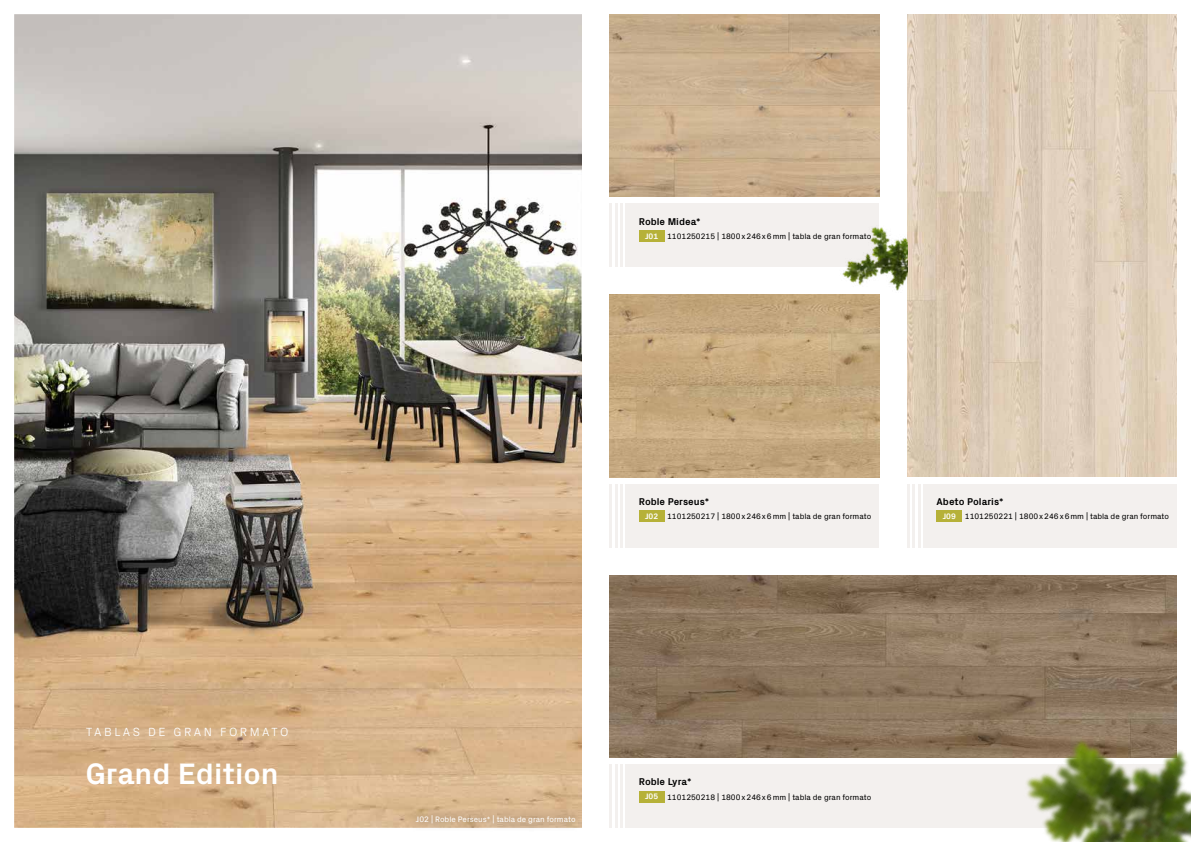
<style>
.page{position:relative;width:1191px;height:842px;background:#fff}
.page>*{position:absolute;margin:0;border:0;box-sizing:border-box;transform-origin:0 0}
.t1{font:700 30px "Px Grotesk";color:#fff}
.t2{font:300 12px "Px Grotesk";letter-spacing:.21em;color:#fff}
.t3{font:700 10px "Px Grotesk";color:#000}
.t4{font:8px "Px Grotesk";color:#000}
.t5{font:8px "Px Grotesk";color:#fff}
.s1{font-weight:700;color:#fff}
</style>
<div class="page">
<img style="left:14px;top:14px;width:1163px;height:814px">
<img style="left:609px;top:575px;width:358px;height:182px">
<img style="left:907px;top:14px;width:269px;height:463px">
<div style="left:625px;top:765px;width:551px;height:63px;background:#f3f0ee"></div>
<hr style="left:609px;top:765px;width:3px;height:63px;background:#f3f0ee">
<hr style="left:615px;top:765px;width:2px;height:63px;background:#f3f0ee">
<hr style="left:620px;top:765px;width:2px;height:63px;background:#f3f0ee">
<div style="left:639px;top:791px;width:25px;height:11px;background:#b6b138"></div>
<div style="left:923px;top:484px;width:253px;height:63px;background:#f3f0ee"></div>
<hr style="left:907px;top:484px;width:3px;height:63px;background:#f3f0ee">
<hr style="left:912px;top:484px;width:3px;height:63px;background:#f3f0ee">
<hr style="left:917px;top:484px;width:3px;height:63px;background:#f3f0ee">
<div style="left:936px;top:511px;width:26px;height:11px;background:#b6b138"></div>
<img style="left:967px;top:561px;width:224px;height:281px">
<img style="left:609px;top:14px;width:270px;height:183px">
<div style="left:625px;top:204px;width:254px;height:63px;background:#f3f0ee"></div>
<hr style="left:609px;top:204px;width:3px;height:63px;background:#f3f0ee">
<hr style="left:615px;top:204px;width:2px;height:63px;background:#f3f0ee">
<hr style="left:620px;top:204px;width:2px;height:63px;background:#f3f0ee">
<div style="left:639px;top:230px;width:25px;height:12px;background:#b6b138"></div>
<img style="left:838px;top:226px;width:69px;height:66px">
<div style="left:407px;top:806px;width:178px;height:27px;background:#322116;opacity:.8"></div>
<img style="left:609px;top:294px;width:270px;height:183px">
<div style="left:625px;top:484px;width:254px;height:63px;background:#f3f0ee"></div>
<hr style="left:609px;top:484px;width:3px;height:63px;background:#f3f0ee">
<hr style="left:615px;top:484px;width:2px;height:63px;background:#f3f0ee">
<hr style="left:620px;top:484px;width:2px;height:63px;background:#f3f0ee">
<div style="left:639px;top:511px;width:25px;height:11px;background:#b6b138"></div>
<h2 class="t2" style="left:86px;top:724px;width:204px">TABLAS DE GRAN FORMATO</h2>
<h1 class="t1" style="left:85px;top:752px;width:195px">Grand Edition</h1>
<p class="t3" style="left:639px;top:214px;width:63px">Roble Midea*</p>
<p class="t4" style="left:645px;top:230px;width:228px"><span class="s1">J01</span> 1101250215 | 1800 x 246 x 6 mm | tabla de gran formato</p>
<p class="t3" style="left:639px;top:494px;width:72px">Roble Perseus*</p>
<p class="t4" style="left:645px;top:511px;width:228px"><span class="s1">J02</span> 1101250217 | 1800 x 246 x 6 mm | tabla de gran formato</p>
<p class="t3" style="left:936px;top:494px;width:69px">Abeto Polaris*</p>
<p class="t4" style="left:942px;top:511px;width:228px"><span class="s1">J09</span> 1101250221 | 1800 x 246 x 6 mm | tabla de gran formato</p>
<p class="t5" style="left:416px;top:813px;width:161px">J02 | Roble Perseus* | tabla de gran formato</p>
<p class="t3" style="left:639px;top:775px;width:54px">Roble Lyra*</p>
<p class="t4" style="left:645px;top:791px;width:228px"><span class="s1">J05</span> 1101250218 | 1800 x 246 x 6 mm | tabla de gran formato</p>
</div>
